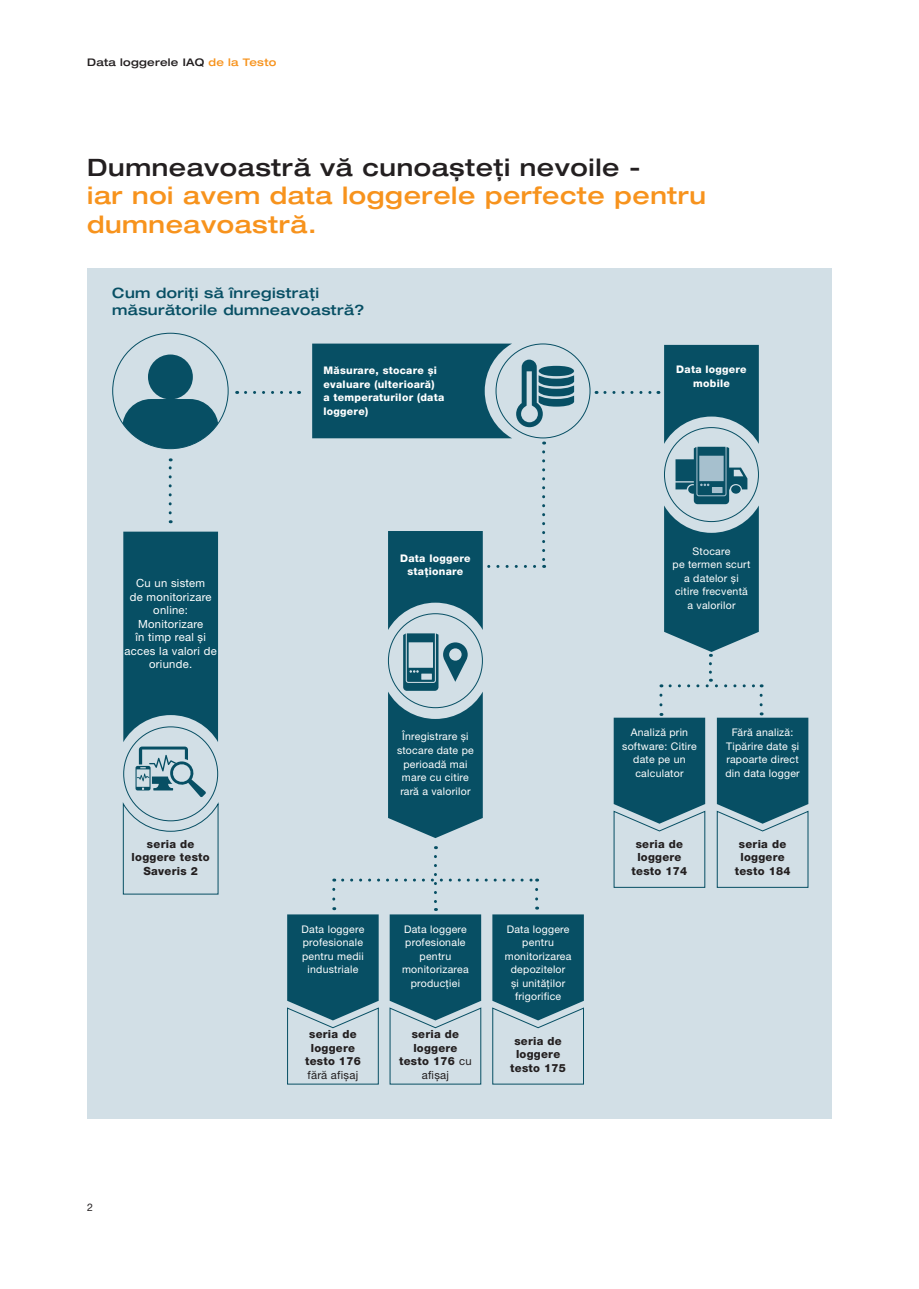
<style>
.page{position:relative;width:919px;height:1289px;background:#fff}
.page>*{position:absolute;margin:0;border:0;box-sizing:border-box;transform-origin:0 0}
.Headline{font:500 expanded 24px/28.8px "Helvetica Neue LTW1 G";letter-spacing:.025em;color:#f7931d}
.Headline-2{font:500 expanded 14.25px/17.1px "Helvetica Neue LTW1 G";letter-spacing:.025em;color:#074f64}
.Produktverlgeich{font:800 11.25px/13.5px "Helvetica Neue LTW1 G";letter-spacing:.025em;color:#231f20;text-align:center}
.Produktverlgeich-2{font:11.25px/13.5px "Helvetica Neue LTW1 G";letter-spacing:.025em;color:#fff;text-align:center}
.Produktverlgeich-3{font:10.5px/13.5px "Helvetica Neue LTW1 G";letter-spacing:.025em;color:#fff;text-align:center}
.Produktverlgeich-4{font:800 10.5px/13.5px "Helvetica Neue LTW1 G";letter-spacing:.025em;color:#fff;text-align:center}
.Rubrik{font:500 expanded 10.5px "Helvetica Neue LTW1 G";letter-spacing:.025em;color:#231f20}
.t1{font:10.5px "Helvetica Neue LTW1 G";color:#231f20}
.s1{color:#f7931d}
.s2{color:#231f20}
.s3{font-weight:400}
</style>
<div class="page">
<div style="left:87px;top:268px;width:744px;height:850px;background:#d2dfe6"></div>
<svg style="left:122px;top:399px;width:96px;height:49px"></svg>
<div style="left:148px;top:354px;width:45px;height:45px;background:#074f64;border-radius:50%"></div>
<svg style="left:169px;top:458px;width:3px;height:55px"></svg>
<svg style="left:245px;top:391px;width:54px;height:3px"></svg>
<svg style="left:122px;top:531px;width:97px;height:363px"></svg>
<svg style="left:605px;top:345px;width:153px;height:312px"></svg>
<svg style="left:312px;top:343px;width:262px;height:101px"></svg>
<svg style="left:542px;top:452px;width:3px;height:116px"></svg>
<svg style="left:388px;top:531px;width:146px;height:307px"></svg>
<svg style="left:613px;top:713px;width:92px;height:175px"></svg>
<svg style="left:659px;top:684px;width:3px;height:21px"></svg>
<svg style="left:670px;top:663px;width:92px;height:24px"></svg>
<svg style="left:716px;top:695px;width:92px;height:193px"></svg>
<svg style="left:287px;top:856px;width:297px;height:228px"></svg>
<p class="Rubrik" style="left:87px;top:55px;width:191px">Data loggerele IAQ <span class="s1">de la Testo</span></p>
<p class="Headline" style="left:87px;top:152px;width:620px"><span class="s2">Dumneavoastră vă cunoașteți nevoile -<br></span>iar noi avem data loggerele perfecte pentru dumneavoastră.</p>
<p class="Headline-2" style="left:112px;top:283px;width:254px">Cum doriți să înregistrați măsurătorile dumneavoastră?</p>
<p class="Produktverlgeich-4" style="left:323px;top:364px;width:122px;text-align:left">Măsurare, stocare și evaluare (ulterioară)<br>a temperaturilor (data loggere)</p>
<p class="Produktverlgeich-4" style="left:676px;top:363px;width:72px">Data loggere mobile</p>
<p class="Produktverlgeich-2" style="left:125px;top:576px;width:94px">Cu un sistem<br>de monitorizare online:<br>Monitorizare<br>în timp real și acces la valori de oriunde.</p>
<p class="Produktverlgeich" style="left:132px;top:837px;width:80px">seria de loggere testo<br>Saveris 2</p>
<p class="t1" style="left:87px;top:1201px;width:7px">2</p>
<p class="Produktverlgeich-4" style="left:400px;top:551px;width:72px">Data loggere staționare</p>
<p class="Produktverlgeich-3" style="left:397px;top:730px;width:78px">Înregistrare și stocare date pe perioadă mai mare cu citire rară a valorilor</p>
<p class="Produktverlgeich-3" style="left:301px;top:922px;width:64px">Data loggere profesionale pentru medii industriale</p>
<p class="Produktverlgeich-3" style="left:402px;top:922px;width:68px">Data loggere profesionale pentru monitorizarea producției</p>
<p class="Produktverlgeich-3" style="left:504px;top:922px;width:68px">Data loggere pentru monitorizarea depozitelor<br>și unităților frigorifice</p>
<p class="Produktverlgeich" style="left:305px;top:1027px;width:57px">seria de loggere testo 176 <span class="s3">fără afișaj</span></p>
<p class="Produktverlgeich" style="left:399px;top:1027px;width:74px">seria de loggere testo 176 <span class="s3">cu afișaj</span></p>
<p class="Produktverlgeich" style="left:510px;top:1033px;width:57px">seria de loggere testo 175</p>
<p class="Produktverlgeich-3" style="left:672px;top:544px;width:79px">Stocare<br>pe termen scurt a datelor și citire frecventă a valorilor</p>
<p class="Produktverlgeich-3" style="left:622px;top:725px;width:76px">Analiză prin software: Citire date pe un calculator</p>
<p class="Produktverlgeich" style="left:631px;top:837px;width:57px">seria de loggere testo 174</p>
<p class="Produktverlgeich-3" style="left:725px;top:725px;width:76px">Fără analiză:<br>Tipărire date și rapoarte direct din data logger</p>
<p class="Produktverlgeich" style="left:734px;top:837px;width:57px">seria de loggere testo 184</p>
</div>
